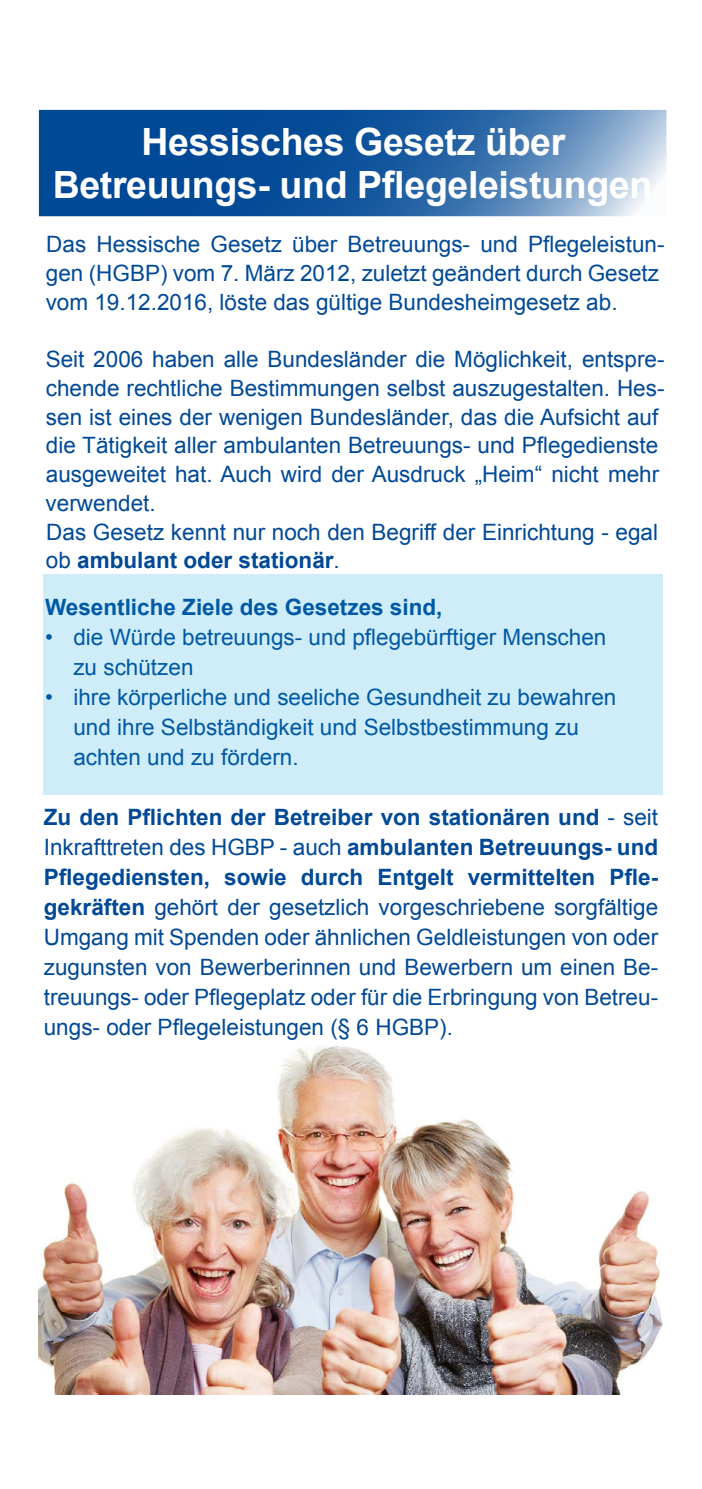
<style>
.page{position:relative;width:702px;height:1489px;background:#fff}
.page>*{position:absolute;margin:0;border:0;box-sizing:border-box;transform-origin:0 0}
.t1{font:700 37.5px/42.5px "Arial";letter-spacing:-.01em;color:#fff;text-align:center}
.t2{font:22.5px/30px "Arial";color:#004996}
.t3{font:700 22.5px "Arial";color:#004996}
.s1{font-weight:700}
</style>
<div class="page">
<svg style="left:42px;top:113px;width:621px;height:100px;background:#2c68a7"></svg>
<div style="left:39px;top:110px;width:627px;height:106px;border:2px solid #004996"></div>
<div style="left:44px;top:574px;width:618px;height:221px;background:#cfecf9"></div>
<img style="left:39px;top:1045px;width:624px;height:349px">
<h1 class="t1" style="left:53px;top:122px;width:601px">Hessisches Gesetz über<br>Betreuungs- und Pflegeleistungen</h1>
<p class="t2" style="left:46px;top:230px;width:620px;line-height:28.8px">Das Hessische Gesetz über Betreuungs- und Pflegeleistun&shy;gen (HGBP) vom 7. März 2012, zuletzt geändert durch Gesetz vom 19.12.2016, löste das gültige Bundesheimgesetz ab.</p>
<p class="t2" style="left:46px;top:345px;width:620px;line-height:28.8px">Seit 2006 haben alle Bundesländer die Möglichkeit, entspre&shy;chende rechtliche Bestimmungen selbst auszugestalten. Hes&shy;sen ist eines der wenigen Bundesländer, das die Aufsicht auf die Tätigkeit aller ambulanten Betreuungs- und Pflegedienste ausgeweitet hat. Auch wird der Ausdruck „Heim“ nicht mehr verwendet.<br>Das Gesetz kennt nur noch den Begriff der Einrichtung - egal ob <span class="s1">ambulant oder stationär</span>.</p>
<p class="t3" style="left:45px;top:592px;width:399px">Wesentliche Ziele des Gesetzes sind,</p>
<p class="t2" style="left:73px;top:622px;width:534px;text-indent:-28px">• die Würde betreuungs- und pflegebürftiger Menschen zu schützen</p>
<p class="t2" style="left:73px;top:682px;width:544px;text-indent:-28px">• ihre körperliche und seeliche Gesundheit zu bewahren und ihre Selbständigkeit und Selbstbestimmung zu achten und zu fördern.</p>
<p class="t2" style="left:44px;top:802px;width:616px;text-align:justify"><span class="s1">Zu den Pflichten der Betreiber von stationären und</span> - seit Inkrafttreten des HGBP - auch <span class="s1">ambulanten Betreuungs- und Pflegediensten, sowie durch Entgelt vermittelten Pfle&shy;gekräften</span> gehört der gesetzlich vorgeschriebene sorgfältige Umgang mit Spenden oder ähnlichen Geldleistungen von oder zugunsten von Bewerberinnen und Bewerbern um einen Be&shy;treuungs- oder Pflegeplatz oder für die Erbringung von Betreu&shy;ungs- oder Pflegeleistungen (§ 6 HGBP).</p>
</div>
